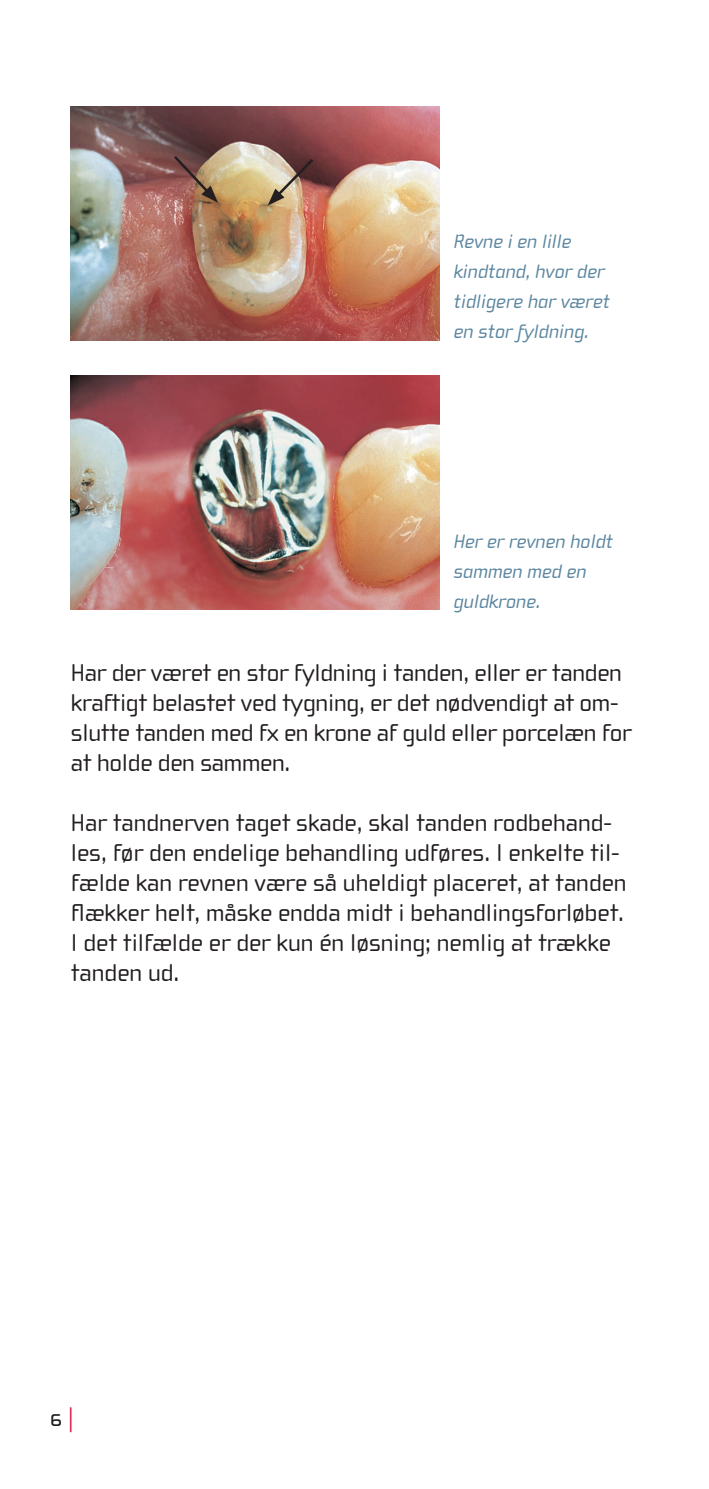
<style>
.page{position:relative;width:709px;height:1489px;background:#fff}
.page>*{position:absolute;margin:0;border:0;box-sizing:border-box;transform-origin:0 0}
.tekst{font:25px/30px "Cholla Wide OT";color:#231f20}
.t1{font:25px "Cholla Unicase OT";color:#231f20}
.billedtekst{font:italic 20px/30px "Cholla Wide OT";color:#5c87a1}
.s1{color:#d8154d}
</style>
<div class="page">
<img style="left:71px;top:106px;width:368px;height:234px">
<img style="left:71px;top:376px;width:368px;height:233px">
<svg style="left:268px;top:156px;width:48px;height:50px;background:#a98a78"></svg>
<svg style="left:171px;top:153px;width:47px;height:50px;background:#8d6454"></svg>
<p class="billedtekst" style="left:454px;top:226px;width:119px">Revne i en lille</p>
<p class="billedtekst" style="left:454px;top:256px;width:152px">kindtand, hvor der</p>
<p class="billedtekst" style="left:454px;top:286px;width:158px">tidligere har været</p>
<p class="billedtekst" style="left:454px;top:316px;width:137px">en stor fyldning.</p>
<p class="billedtekst" style="left:454px;top:526px;width:161px">Her er revnen holdt sammen med en guldkrone.</p>
<p class="tekst" style="left:71px;top:658px;width:562px">Har der været en stor fyldning i tanden, eller er tanden kraftigt belastet ved tygning, er det nødvendigt at om&shy;slutte tanden med fx en krone af guld eller porcelæn for at holde den sammen.</p>
<p class="tekst" style="left:71px;top:808px;width:557px">Har tandnerven taget skade, skal tanden rodbehand&shy;les, før den endelige behandling udføres. I enkelte til&shy;fælde kan revnen være så uheldigt placeret, at tanden flækker helt, måske endda midt i behandlingsforløbet.<br>I det tilfælde er der kun én løsning; nemlig at trække tanden ud.</p>
<p class="t1" style="left:50px;top:1403px;width:26px">6 <span class="s1">|</span></p>
</div>
